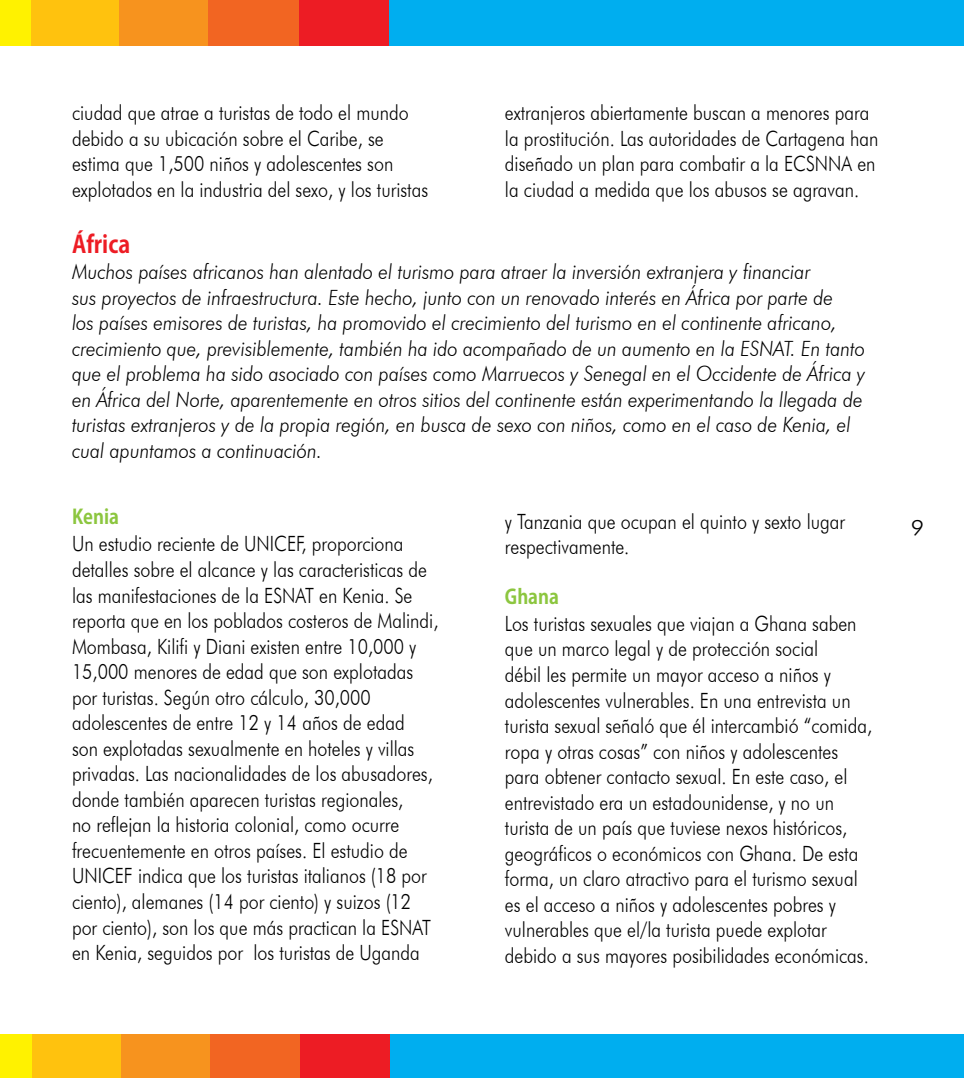
<style>
.page{position:relative;width:964px;height:1078px;background:#fff}
.page>*{position:absolute;margin:0;border:0;box-sizing:border-box;transform-origin:0 0}
.t1{font:700 24px "Koz Go Pro";color:#ed1c24;scale:.9 1}
.t2{font:300 21px/25.6px "Futura BT";color:#000;scale:.85 1}
.t3{font:italic 300 21px/25.6px "Futura BT";color:#000;scale:.9 1}
.t4{font:300 21px "Futura BT";color:#000;scale:1.1 1}
.t5{font:700 20px "Koz Go Pro";color:#8cc63f;scale:.9 1}
</style>
<div class="page">
<div style="left:0;top:0;width:33px;height:45px;background:#fff200"></div>
<div style="left:31px;top:0;width:91px;height:45px;background:#ffc20e"></div>
<div style="left:120px;top:0;width:90px;height:45px;background:#f7931e"></div>
<div style="left:208px;top:0;width:91px;height:45px;background:#f26522"></div>
<div style="left:299px;top:0;width:91px;height:45px;background:#ed1c24"></div>
<div style="left:389px;top:0;width:108px;height:45px;background:#00aeef"></div>
<div style="left:479px;top:0;width:485px;height:45px;background:#00aeef"></div>
<div style="left:0;top:1033px;width:34px;height:44px;background:#fff200"></div>
<div style="left:33px;top:1033px;width:90px;height:44px;background:#ffc20e"></div>
<div style="left:121px;top:1033px;width:91px;height:44px;background:#f7931e"></div>
<div style="left:210px;top:1033px;width:90px;height:44px;background:#f26522"></div>
<div style="left:300px;top:1033px;width:91px;height:44px;background:#ed1c24"></div>
<div style="left:390px;top:1033px;width:108px;height:44px;background:#00aeef"></div>
<div style="left:481px;top:1033px;width:483px;height:44px;background:#00aeef"></div>
<p class="t2" style="left:72px;top:100px;width:420px">ciudad que atrae a turistas de todo el mundo debido a su ubicación sobre el Caribe, se estima que 1,500 niños y adolescentes son explotados en la industria del sexo, y los turistas</p>
<p class="t2" style="left:505px;top:100px;width:441px">extranjeros abiertamente buscan a menores para la prostitución. Las autoridades de Cartagena han diseñado un plan para combatir a la ECSNNA en la ciudad a medida que los abusos se agravan.</p>
<p class="t1" style="left:72px;top:229px;width:66px">África</p>
<p class="t3" style="left:72px;top:259px;width:883px">Muchos países africanos han alentado el turismo para atraer la inversión extranjera y financiar<br>sus proyectos de infraestructura. Este hecho, junto con un renovado interés en África por parte de<br>los países emisores de turistas, ha promovido el crecimiento del turismo en el continente africano, crecimiento que, previsiblemente, también ha ido acompañado de un aumento en la ESNAT. En tanto que el problema ha sido asociado con países como Marruecos y Senegal en el Occidente de África y en África del Norte, aparentemente en otros sitios del continente están experimentando la llegada de turistas extranjeros y de la propia región, en busca de sexo con niños, como en el caso de Kenia, el cual apuntamos a continuación.</p>
<p class="t5" style="left:72px;top:504px;width:54px">Kenia</p>
<p class="t2" style="left:72px;top:531px;width:433px">Un estudio reciente de UNICEF, proporciona detalles sobre el alcance y las caracteristicas de las manifestaciones de la ESNAT en Kenia. Se reporta que en los poblados costeros de Malindi, Mombasa, Kilifi y Diani existen entre 10,000 y 15,000 menores de edad que son explotadas por turistas. Según otro cálculo, 30,000 adolescentes de entre 12 y 14 años de edad<br>son explotadas sexualmente en hoteles y villas privadas. Las nacionalidades de los abusadores, donde también aparecen turistas regionales,<br>no reflejan la historia colonial, como ocurre frecuentemente en otros países. El estudio de UNICEF indica que los turistas italianos (18 por ciento), alemanes (14 por ciento) y suizos (12 por ciento), son los que más practican la ESNAT en Kenia, seguidos por los turistas de Uganda</p>
<p class="t2" style="left:505px;top:508px;width:402px">y Tanzania que ocupan el quinto y sexto lugar respectivamente.</p>
<p class="t5" style="left:505px;top:584px;width:61px">Ghana</p>
<p class="t2" style="left:505px;top:610px;width:433px">Los turistas sexuales que viajan a Ghana saben que un marco legal y de protección social<br>débil les permite un mayor acceso a niños y adolescentes vulnerables. En una entrevista un turista sexual señaló que él intercambió “comida, ropa y otras cosas” con niños y adolescentes para obtener contacto sexual. En este caso, el entrevistado era un estadounidense, y no un turista de un país que tuviese nexos históricos, geográficos o económicos con Ghana. De esta forma, un claro atractivo para el turismo sexual es el acceso a niños y adolescentes pobres y vulnerables que el/la turista puede explotar debido a sus mayores posibilidades económicas.</p>
<p class="t4" style="left:911px;top:515px;width:14px">9</p>
</div>
